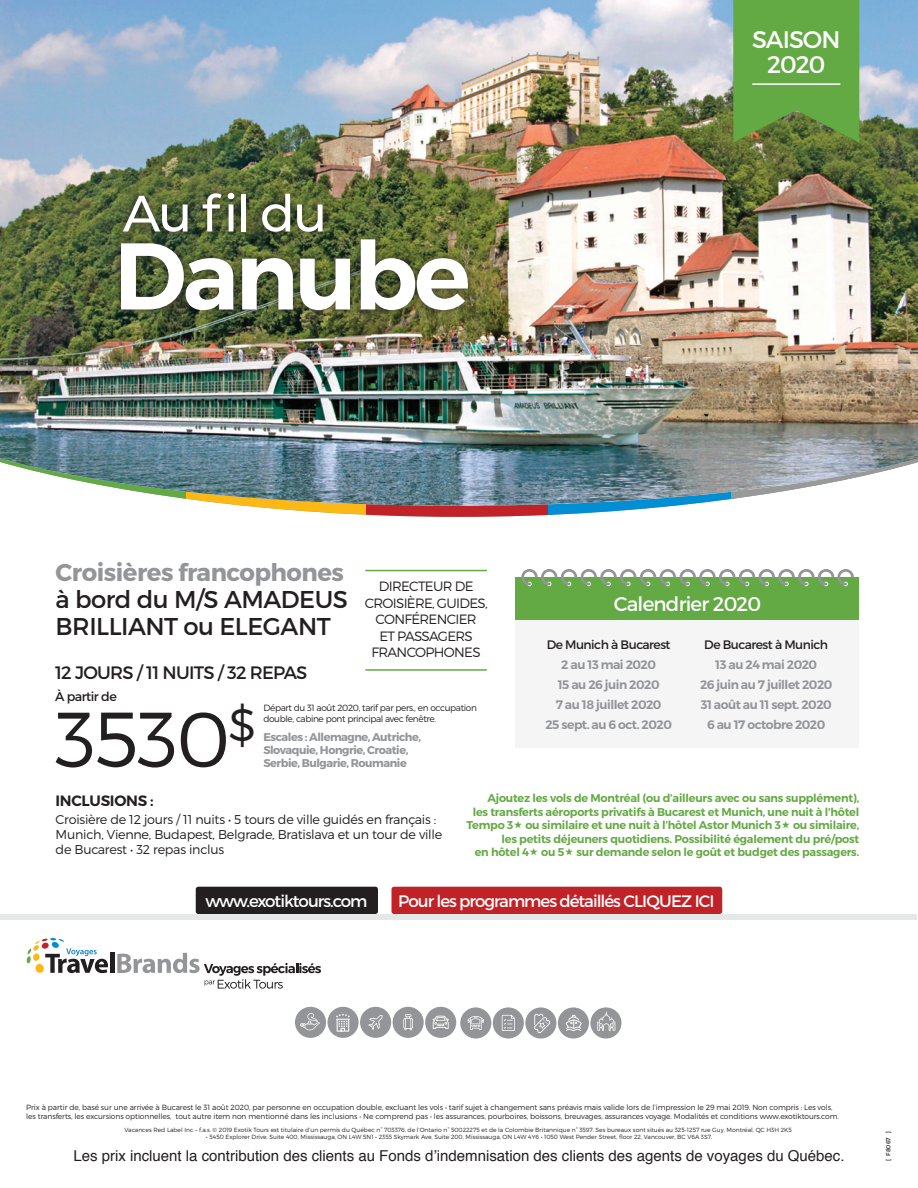
<style>
.page{position:relative;width:918px;height:1188px;background:#fff}
.page>*{position:absolute;margin:0;border:0;box-sizing:border-box;transform-origin:0 0}
.t1{font:600 94.5px "Montserrat";letter-spacing:-.04em;color:#fff}
.t2{font:300 78px "Montserrat";color:#231f20}
.t3{font:500 51px "Montserrat";color:#fff}
.t4{font:24.3px/27px "Montserrat";letter-spacing:-.02em;color:#231f20}
.t5{font:24px/25.5px "Montserrat";letter-spacing:-.04em;color:#fff;text-align:center}
.t6{font:19.8px "Montserrat";letter-spacing:-.04em;color:#fff}
.t7{font:18px "Montserrat";letter-spacing:-.04em;color:#231f20}
.t8{font:16.65px "Montserrat";letter-spacing:-.06em;color:#fff}
.t9{font:15px "Helvetica";color:#231f20}
.t10{font:600 15px "Montserrat";letter-spacing:-.02em;color:#231f20}
.t11{font:300 13.5px/16.5px "Montserrat";letter-spacing:-.05em;color:#231f20;text-align:center}
.t12{font:300 12.75px/15px "Montserrat";letter-spacing:-.02em;color:#231f20}
.t13{font:12.75px "Montserrat";letter-spacing:-.04em;color:#231f20}
.t14{font:600 12.3px "Montserrat";letter-spacing:-.04em;color:#939598}
.t15{font:12.3px "Montserrat";letter-spacing:-.04em;color:#231f20}
.t16{font:600 11.25px/13.5px "Montserrat";letter-spacing:-.02em;color:#63a944;text-align:right}
.t17{font:700 11.25px/12.8px "Montserrat";letter-spacing:-.04em;color:#939598}
.t18{font:300 9px/10.5px "Montserrat";letter-spacing:-.04em;color:#231f20}
.t19{font:300 7.5px/9px "Montserrat";letter-spacing:-.01em;color:#231f20}
.t20{font:300 6px "Montserrat";color:#231f20}
.t21{font:6px "Montserrat";color:#231f20}
.s1{font-weight:700;color:#939598}
.s2{font-size:8.55px}
.s3{font-weight:500}
</style>
<div class="page">
<div style="left:516px;top:608px;width:343px;height:140px;background:#f5f5f6"></div>
<div style="left:516px;top:578px;width:343px;height:42px;background:#63a944"></div>
<svg style="left:521px;top:569px;width:333px;height:17px"></svg>
<hr style="left:365px;top:570px;width:122px;height:1px;background:#63a944">
<hr style="left:365px;top:669px;width:122px;height:2px;background:#63a944">
<svg style="left:247px;top:506px;width:119px;height:9px"></svg>
<div style="left:366px;top:0;width:186px;height:517px;background:#c02228"></div>
<svg style="left:549px;top:506px;width:122px;height:11px"></svg>
<img style="left:0;top:0;width:918px;height:506px">
<div style="left:113px;top:185px;width:363px;height:134px;background:#231f20;opacity:.75"></div>
<div style="left:0;top:914px;width:916px;height:6px;background:#e6e7e9"></div>
<div style="left:295px;top:1007px;width:31px;height:31px;background:#939598;border-radius:50%"></div>
<svg style="left:300px;top:1013px;width:20px;height:17px"></svg>
<div style="left:360px;top:1007px;width:31px;height:31px;background:#939598;border-radius:50%"></div>
<svg style="left:369px;top:1015px;width:14px;height:15px"></svg>
<div style="left:393px;top:1007px;width:31px;height:31px;background:#939598;border-radius:50%"></div>
<svg style="left:403px;top:1014px;width:10px;height:16px"></svg>
<div style="left:425px;top:1007px;width:31px;height:31px;background:#939598;border-radius:50%"></div>
<svg style="left:433px;top:1016px;width:16px;height:13px"></svg>
<div style="left:328px;top:1007px;width:31px;height:31px;background:#939598;border-radius:50%"></div>
<svg style="left:336px;top:1014px;width:14px;height:18px"></svg>
<div style="left:460px;top:1007px;width:31px;height:32px;background:#939598;border-radius:50%"></div>
<svg style="left:468px;top:1016px;width:16px;height:14px"></svg>
<div style="left:493px;top:1007px;width:31px;height:32px;background:#939598;border-radius:50%"></div>
<svg style="left:502px;top:1015px;width:13px;height:16px"></svg>
<div style="left:525px;top:1007px;width:31px;height:32px;background:#939598;border-radius:50%"></div>
<svg style="left:534px;top:1014px;width:16px;height:19px"></svg>
<div style="left:590px;top:1007px;width:32px;height:32px;background:#939598;border-radius:50%"></div>
<svg style="left:597px;top:1011px;width:18px;height:20px"></svg>
<div style="left:558px;top:1007px;width:31px;height:32px;background:#939598;border-radius:50%"></div>
<svg style="left:566px;top:1015px;width:16px;height:16px"></svg>
<hr style="left:110px;top:953px;width:4px;height:20px;background:#231f20">
<svg style="left:27px;top:938px;width:81px;height:35px"></svg>
<svg style="left:117px;top:953px;width:204px;height:36px"></svg>
<svg style="left:733px;top:0;width:126px;height:143px;background:#63a242"></svg>
<hr style="left:752px;top:83px;width:88px;height:2px;background:#fff">
<div style="left:196px;top:887px;width:182px;height:27px;background:#231f20;border-radius:3px"></div>
<div style="left:392px;top:887px;width:330px;height:27px;background:#c02228;border-radius:3px"></div>
<p class="t3" style="left:123px;top:178px;width:206px">Au fil du</p>
<p class="t1" style="left:114px;top:217px;width:358px">Danube</p>
<p class="t5" style="left:752px;top:26px;width:90px">SAISON<br>2020</p>
<p class="t4" style="left:56px;top:559px;width:294px"><span class="s1">Croisières francophones </span>à bord du M/S AMADEUS<br>BRILLIANT ou ELEGANT</p>
<p class="t11" style="left:365px;top:578px;width:125px">DIRECTEUR DE<br>CROISIÈRE, GUIDES,<br>CONFÉRENCIER<br>ET PASSAGERS<br>FRANCOPHONES</p>
<p class="t6" style="left:614px;top:591px;width:149px">Calendrier 2020</p>
<p class="t15" style="left:547px;top:637px;width:125px">De Munich à Bucarest</p>
<p class="t14" style="left:561px;top:657px;width:96px">2 au 13 mai 2020</p>
<p class="t14" style="left:558px;top:677px;width:103px">15 au 26 juin 2020</p>
<p class="t14" style="left:556px;top:697px;width:107px">7 au 18 juillet 2020</p>
<p class="t14" style="left:545px;top:717px;width:128px">25 sept. au 6 oct. 2020</p>
<p class="t15" style="left:704px;top:637px;width:125px">De Bucarest à Munich</p>
<p class="t14" style="left:715px;top:657px;width:103px">13 au 24 mai 2020</p>
<p class="t14" style="left:700px;top:677px;width:134px">26 juin au 7 juillet 2020</p>
<p class="t14" style="left:701px;top:697px;width:133px">31 août au 11 sept. 2020</p>
<p class="t14" style="left:707px;top:717px;width:120px">6 au 17 octobre 2020</p>
<p class="t7" style="left:55px;top:661px;width:254px">12 JOURS / 11 NUITS / 32 REPAS</p>
<p class="t13" style="left:55px;top:689px;width:63px">À partir de</p>
<p class="t2" style="left:55px;top:692px;width:203px">3530<sup>$</sup></p>
<p class="t10" style="left:56px;top:791px;width:100px">INCLUSIONS :</p>
<p class="t12" style="left:56px;top:812px;width:388px">Croisière de 12 jours / 11 nuits • 5 tours de ville guidés en français :<br>Munich, Vienne, Budapest, Belgrade, Bratislava et un tour de ville de Bucarest • 32 repas inclus</p>
<p class="t18" style="left:263px;top:702px;width:215px">Départ du 31 août 2020, tarif par pers., en occupation double, cabine pont principal avec fenêtre<span class="s2">.</span></p>
<p class="t17" style="left:263px;top:731px;width:159px">Escales : Allemagne, Autriche,<br>Slovaquie, Hongrie, Croatie,<br>Serbie, Bulgarie, Roumanie</p>
<p class="t16" style="left:466px;top:792px;width:394px">Ajoutez les vols de Montréal (ou d’ailleurs avec ou sans supplément),<br>les transferts aéroports privatifs à Bucarest et Munich, une nuit à l’hôtel Tempo 3 ou similaire et une nuit à l’hôtel Astor Munich 3 ou similaire, les petits déjeuners quotidiens. Possibilité également du pré/post<br>en hôtel 4 ou 5 sur demande selon le goût et budget des passagers.</p>
<p class="t8" style="left:205px;top:891px;width:164px">www.exotiktours.com</p>
<p class="t8" style="left:398px;top:891px;width:318px">Pour les programmes détaillés CLIQUEZ ICI</p>
<p class="t19" style="left:26px;top:1103px;width:814px">Prix à partir de, basé sur une arrivée à Bucarest le 31 août 2020, par personne en occupation double, excluant les vols • tarif sujet à changement sans préavis mais valide lors de l’impression le 29 mai 2019. Non compris : Les vols, les transferts, les excursions optionnelles, tout autre item non mentionné dans les inclusions • Ne comprend pas • les assurances, pourboires, boissons, breuvages, assurances voyage. Modalités et conditions www.exotiktours.com.</p>
<p class="t20" style="left:125px;top:1126px;width:669px">Vacances Red Label Inc – f.a.s. © 2019 Exotik Tours est titulaire d’un permis du Québec n° 703376, de l’Ontario n° 50022275 et de la Colombie Britannique n° 3597. Ses bureaux sont situés au 325-1257 rue Guy, Montréal, QC H3H 2K5</p>
<p class="t20" style="left:206px;top:1134px;width:508px"><span class="s3">•</span> 5450 Explorer Drive, Suite 400, Mississauga, ON L4W 5N1 <span class="s3">•</span> 2355 Skymark Ave, Suite 200, Mississauga, ON L4W 4Y6 <span class="s3">•</span> 1050 West Pender Street, floor 22, Vancouver, BC V6A 3S7.</p>
<p class="t9" style="left:73px;top:1144px;width:773px">Les prix incluent la contribution des clients au Fonds d’indemnisation des clients des agents de voyages du Québec.</p>
<p class="t21" style="left:885px;top:1161px;width:31px;rotate:-90deg">[ F8067 ]</p>
</div>
